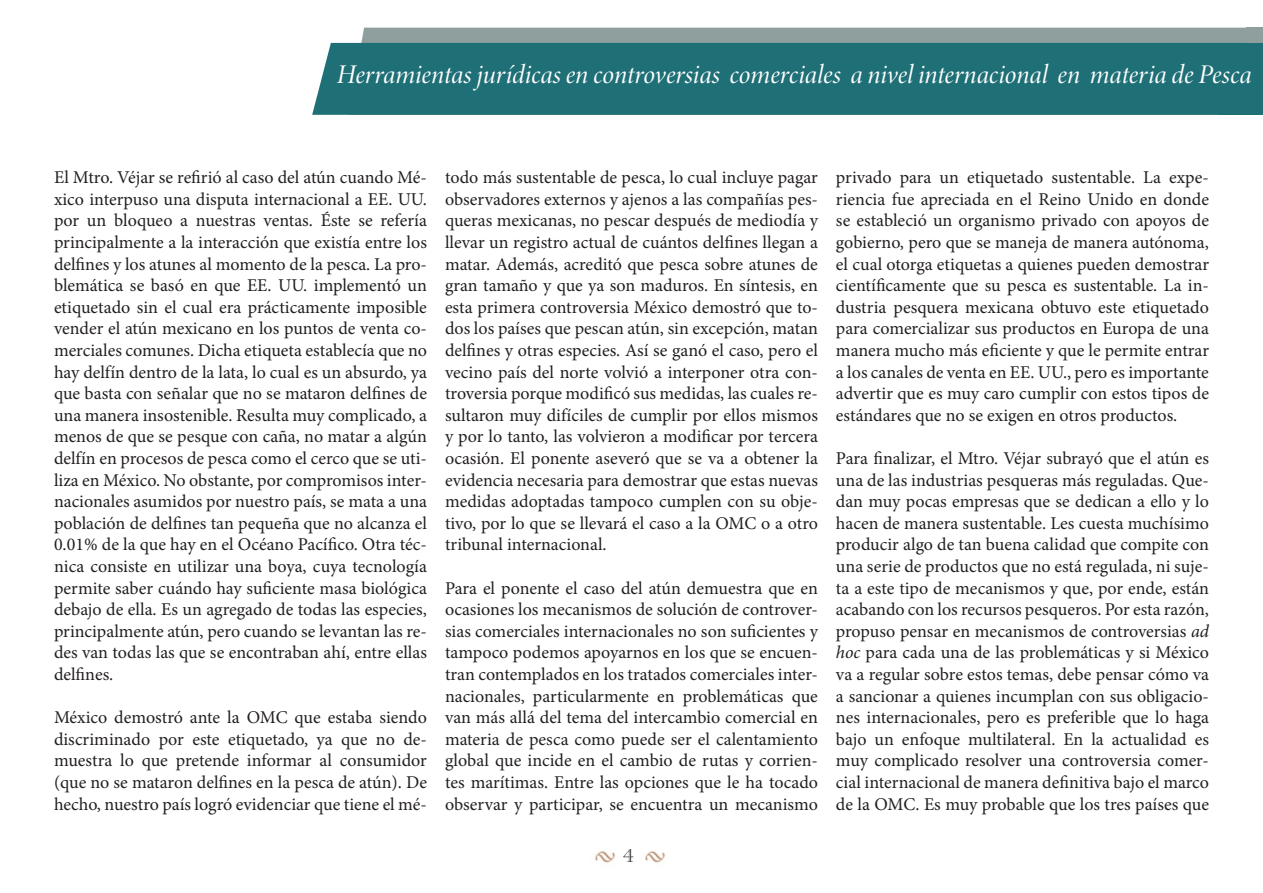
<style>
.page{position:relative;width:1263px;height:893px;background:#fff}
.page>*{position:absolute;margin:0;border:0;box-sizing:border-box;transform-origin:0 0}
.t1{font:italic 27px "Minion Variable Concept";letter-spacing:-.04em;color:#fff}
.t2{font:18px/21.6px "Minion Pro";color:#231f20;text-align:justify}
.t3{font:18px "Castellar";color:#231f20}
.s1{font-style:italic}
</style>
<div class="page">
<svg style="left:349px;top:28px;width:897px;height:15px;background:#90a09f"></svg>
<div style="left:312px;top:43px;width:907px;height:72px;background:#1f6f77"></div>
<div style="left:1246px;top:28px;width:17px;height:30px;background:#8f9f9e"></div>
<div style="left:1219px;top:43px;width:44px;height:72px;background:#1f6f77"></div>
<img style="left:595px;top:851px;width:20px;height:12px">
<img style="left:645px;top:851px;width:20px;height:12px">
<h1 class="t1" style="left:337px;top:56px;width:917px">Herramientas jurídicas en controversias comerciales a nivel internacional en materia de Pesca</h1>
<p class="t2" style="left:54px;top:167px;width:375px">El Mtro. Véjar se refirió al caso del atún cuando Mé&shy;xico interpuso una disputa internacional a EE. UU. por un bloqueo a nuestras ventas. Éste se refería principalmente a la interacción que existía entre los delfines y los atunes al momento de la pesca. La pro&shy;blemática se basó en que EE. UU. implementó un etiquetado sin el cual era prácticamente imposible vender el atún mexicano en los puntos de venta co&shy;merciales comunes. Dicha etiqueta establecía que no hay delfín dentro de la lata, lo cual es un absurdo, ya que basta con señalar que no se mataron delfines de una manera insostenible. Resulta muy complicado, a menos de que se pesque con caña, no matar a algún delfín en procesos de pesca como el cerco que se uti&shy;liza en México. No obstante, por compromisos inter&shy;nacionales asumidos por nuestro país, se mata a una población de delfines tan pequeña que no alcanza el 0.01% de la que hay en el Océano Pacífico. Otra téc&shy;nica consiste en utilizar una boya, cuya tecnología permite saber cuándo hay suficiente masa biológica debajo de ella. Es un agregado de todas las especies, principalmente atún, pero cuando se levantan las re&shy;des van todas las que se encontraban ahí, entre ellas delfines.</p>
<p class="t2" style="left:54px;top:707px;width:374px">México demostró ante la OMC que estaba siendo discriminado por este etiquetado, ya que no de&shy;muestra lo que pretende informar al consumidor (que no se mataron delfines en la pesca de atún). De hecho, nuestro país logró evidenciar que tiene el mé-</p>
<p class="t2" style="left:445px;top:167px;width:375px">todo más sustentable de pesca, lo cual incluye pagar observadores externos y ajenos a las compañías pes&shy;queras mexicanas, no pescar después de mediodía y llevar un registro actual de cuántos delfines llegan a matar. Además, acreditó que pesca sobre atunes de gran tamaño y que ya son maduros. En síntesis, en esta primera controversia México demostró que to&shy;dos los países que pescan atún, sin excepción, matan delfines y otras especies. Así se ganó el caso, pero el vecino país del norte volvió a interponer otra con&shy;troversia porque modificó sus medidas, las cuales re&shy;sultaron muy difíciles de cumplir por ellos mismos y por lo tanto, las volvieron a modificar por tercera ocasión. El ponente aseveró que se va a obtener la evidencia necesaria para demostrar que estas nuevas medidas adoptadas tampoco cumplen con su obje&shy;tivo, por lo que se llevará el caso a la OMC o a otro tribunal internacional.</p>
<p class="t2" style="left:445px;top:577px;width:374px">Para el ponente el caso del atún demuestra que en ocasiones los mecanismos de solución de controver&shy;sias comerciales internacionales no son suficientes y tampoco podemos apoyarnos en los que se encuen&shy;tran contemplados en los tratados comerciales inter&shy;nacionales, particularmente en problemáticas que van más allá del tema del intercambio comercial en materia de pesca como puede ser el calentamiento global que incide en el cambio de rutas y corrien&shy;tes marítimas. Entre las opciones que le ha tocado observar y participar, se encuentra un mecanismo</p>
<p class="t3" style="left:623px;top:846px;width:12px">4</p>
<p class="t2" style="left:836px;top:167px;width:374px">privado para un etiquetado sustentable. La expe&shy;riencia fue apreciada en el Reino Unido en donde se estableció un organismo privado con apoyos de gobierno, pero que se maneja de manera autónoma, el cual otorga etiquetas a quienes pueden demostrar científicamente que su pesca es sustentable. La in&shy;dustria pesquera mexicana obtuvo este etiquetado para comercializar sus productos en Europa de una manera mucho más eficiente y que le permite entrar a los canales de venta en EE. UU., pero es importante advertir que es muy caro cumplir con estos tipos de estándares que no se exigen en otros productos.</p>
<p class="t2" style="left:836px;top:448px;width:374px">Para finalizar, el Mtro. Véjar subrayó que el atún es una de las industrias pesqueras más reguladas. Que&shy;dan muy pocas empresas que se dedican a ello y lo hacen de manera sustentable. Les cuesta muchísimo producir algo de tan buena calidad que compite con una serie de productos que no está regulada, ni suje&shy;ta a este tipo de mecanismos y que, por ende, están acabando con los recursos pesqueros. Por esta razón, propuso pensar en mecanismos de controversias <span class="s1">ad hoc</span> para cada una de las problemáticas y si México va a regular sobre estos temas, debe pensar cómo va a sancionar a quienes incumplan con sus obligacio&shy;nes internacionales, pero es preferible que lo haga bajo un enfoque multilateral. En la actualidad es muy complicado resolver una controversia comer&shy;cial internacional de manera definitiva bajo el marco de la OMC. Es muy probable que los tres países que</p>
</div>
